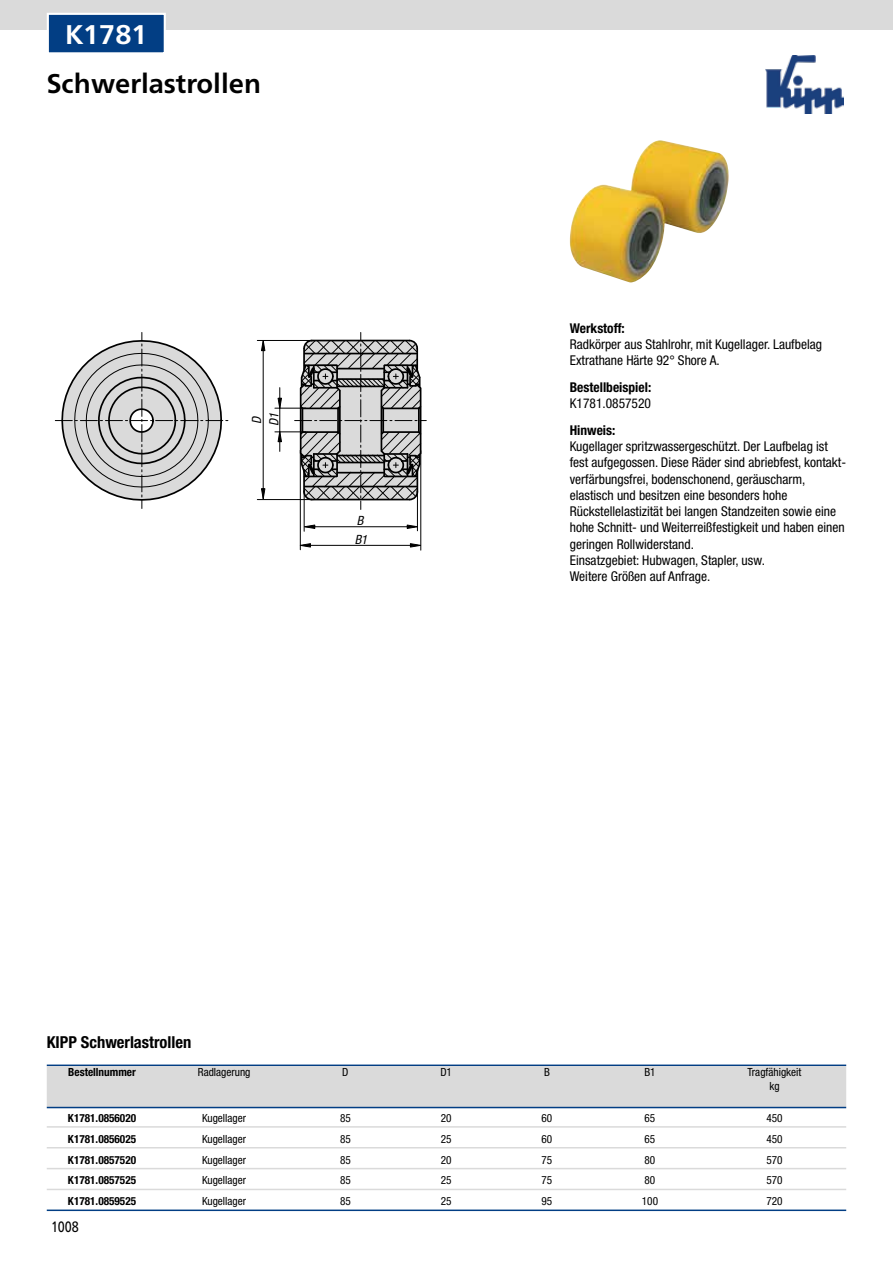
<style>
.page{position:relative;width:893px;height:1263px;background:#fff}
.page>*{position:absolute;margin:0;border:0;box-sizing:border-box;transform-origin:0 0}
.t1{font:700 27px "Frutiger Neue LTW1 G";color:#000}
.t2{font:700 27px "Frutiger Neue LTW1 G";color:#fff}
.t3{font:700 condensed 16.5px "Helvetica Neue LTW1 G";color:#000}
.t4{font:15px "Frutiger Neue LTW1 G";color:#000;scale:.81 1}
.t5{font:condensed 13.5px/16.2px "Helvetica Neue LTW1 G";color:#000}
.t6{font:700 condensed 13.5px "Helvetica Neue LTW1 G";color:#000}
.t7{font:italic condensed 12.75px/18.9px "Helvetica Neue LTW1 G";color:#000}
.t8{font:condensed 11.25px/14px "Helvetica Neue LTW1 G";color:#000;text-align:center}
.t9{font:700 condensed 11.25px "Helvetica Neue LTW1 G";color:#000}
</style>
<div class="page">
<div style="left:0;top:0;width:893px;height:30px;background:#dadada"></div>
<img style="left:765px;top:55px;width:79px;height:58px">
<img style="left:569px;top:140px;width:160px;height:143px">
<hr style="left:257px;top:340px;width:57px;height:1px;background:#000">
<hr style="left:257px;top:499px;width:57px;height:1px;background:#000">
<hr style="left:275px;top:408px;width:31px;height:1px;background:#000">
<hr style="left:275px;top:431px;width:31px;height:1px;background:#000">
<hr style="left:304px;top:490px;width:1px;height:41px;background:#000">
<hr style="left:300px;top:450px;width:1px;height:100px;background:#000">
<hr style="left:420px;top:451px;width:1px;height:99px;background:#000">
<hr style="left:417px;top:490px;width:1px;height:41px;background:#000">
<svg style="left:55px;top:332px;width:173px;height:176px"></svg>
<svg style="left:295px;top:332px;width:131px;height:177px"></svg>
<svg style="left:410px;top:543px;width:12px;height:5px"></svg>
<svg style="left:299px;top:543px;width:12px;height:5px"></svg>
<svg style="left:406px;top:524px;width:16px;height:5px"></svg>
<svg style="left:299px;top:524px;width:17px;height:5px"></svg>
<svg style="left:277px;top:426px;width:5px;height:16px"></svg>
<svg style="left:277px;top:397px;width:5px;height:17px"></svg>
<svg style="left:261px;top:341px;width:5px;height:10px"></svg>
<svg style="left:260px;top:488px;width:6px;height:13px"></svg>
<hr style="left:263px;top:342px;width:1px;height:156px;background:#000">
<hr style="left:279px;top:388px;width:1px;height:63px;background:#000">
<hr style="left:306px;top:526px;width:109px;height:1px;background:#000">
<hr style="left:303px;top:545px;width:115px;height:1px;background:#000">
<div style="left:48px;top:14px;width:117px;height:39px;background:#023e84"></div>
<div style="left:47px;top:13px;width:119px;height:41px;border:2px solid #fff"></div>
<hr style="left:47px;top:1064px;width:799px;height:2px;background:#023e84">
<div style="left:47px;top:1066px;width:799px;height:41px;background:#dadada"></div>
<hr style="left:47px;top:1107px;width:799px;height:1px;background:#023e84">
<hr style="left:47px;top:1126px;width:799px;height:2px;background:#dadada">
<hr style="left:47px;top:1147px;width:799px;height:1px;background:#dadada">
<hr style="left:47px;top:1168px;width:799px;height:1px;background:#dadada">
<hr style="left:47px;top:1189px;width:799px;height:1px;background:#dadada">
<hr style="left:47px;top:1209px;width:799px;height:2px;background:#023e84">
<h1 class="t2" style="left:65px;top:18px;width:84px">K1781</h1>
<h1 class="t1" style="left:47px;top:67px;width:216px">Schwerlastrollen</h1>
<p class="t7" style="left:248px;top:426px;width:15px;line-height:17.1px;rotate:-90deg">D<br>D1</p>
<p class="t7" style="left:355px;top:511px;width:14px">B<br>B1</p>
<p class="t6" style="left:570px;top:320px;width:57px">Werkstoff:</p>
<p class="t5" style="left:570px;top:336px;width:254px">Radkörper aus Stahlrohr, mit Kugellager. Laufbelag<br>Extrathane Härte 92° Shore A.</p>
<p class="t6" style="left:570px;top:379px;width:83px">Bestellbeispiel:</p>
<p class="t5" style="left:570px;top:395px;width:83px">K1781.0857520</p>
<p class="t6" style="left:570px;top:422px;width:47px">Hinweis:</p>
<p class="t5" style="left:570px;top:438px;width:278px">Kugellager spritzwassergeschützt. Der Laufbelag ist fest aufgegossen. Diese Räder sind abriebfest, kontakt&shy;verfärbungsfrei, bodenschonend, geräuscharm, elastisch und besitzen eine besonders hohe Rückstellelastizität bei langen Standzeiten sowie eine hohe Schnitt- und Weiterreißfestigkeit und haben einen geringen Rollwiderstand.<br>Einsatzgebiet: Hubwagen, Stapler, usw.<br>Weitere Größen auf Anfrage.</p>
<p class="t3" style="left:47px;top:1033px;width:146px">KIPP Schwerlastrollen</p>
<p class="t9" style="left:68px;top:1066px;width:69px">Bestellnummer</p>
<p class="t8" style="left:198px;top:1065px;width:54px">Radlagerung</p>
<p class="t8" style="left:342px;top:1065px;width:8px">D</p>
<p class="t8" style="left:440px;top:1065px;width:13px">D1</p>
<p class="t8" style="left:544px;top:1065px;width:7px">B</p>
<p class="t8" style="left:644px;top:1065px;width:13px">B1</p>
<p class="t8" style="left:748px;top:1065px;width:55px">Tragfähigkeit kg</p>
<p class="t9" style="left:68px;top:1111px;width:70px">K1781.0856020</p>
<p class="t8" style="left:202px;top:1111px;width:46px">Kugellager</p>
<p class="t8" style="left:340px;top:1111px;width:12px">85</p>
<p class="t8" style="left:441px;top:1111px;width:12px">20</p>
<p class="t8" style="left:541px;top:1111px;width:12px">60</p>
<p class="t8" style="left:645px;top:1111px;width:12px">65</p>
<p class="t8" style="left:766px;top:1111px;width:18px">450</p>
<p class="t9" style="left:68px;top:1132px;width:70px">K1781.0856025</p>
<p class="t8" style="left:202px;top:1132px;width:46px">Kugellager</p>
<p class="t8" style="left:340px;top:1132px;width:12px">85</p>
<p class="t8" style="left:441px;top:1132px;width:12px">25</p>
<p class="t8" style="left:541px;top:1132px;width:12px">60</p>
<p class="t8" style="left:645px;top:1132px;width:12px">65</p>
<p class="t8" style="left:766px;top:1132px;width:18px">450</p>
<p class="t9" style="left:68px;top:1153px;width:70px">K1781.0857520</p>
<p class="t8" style="left:202px;top:1153px;width:46px">Kugellager</p>
<p class="t8" style="left:340px;top:1153px;width:12px">85</p>
<p class="t8" style="left:441px;top:1153px;width:12px">20</p>
<p class="t8" style="left:541px;top:1153px;width:12px">75</p>
<p class="t8" style="left:645px;top:1153px;width:12px">80</p>
<p class="t8" style="left:766px;top:1153px;width:18px">570</p>
<p class="t9" style="left:68px;top:1174px;width:70px">K1781.0857525</p>
<p class="t8" style="left:202px;top:1173px;width:46px">Kugellager</p>
<p class="t8" style="left:340px;top:1173px;width:12px">85</p>
<p class="t8" style="left:441px;top:1173px;width:12px">25</p>
<p class="t8" style="left:541px;top:1173px;width:12px">75</p>
<p class="t8" style="left:645px;top:1173px;width:12px">80</p>
<p class="t8" style="left:766px;top:1173px;width:18px">570</p>
<p class="t9" style="left:68px;top:1194px;width:70px">K1781.0859525</p>
<p class="t8" style="left:202px;top:1194px;width:46px">Kugellager</p>
<p class="t8" style="left:340px;top:1194px;width:12px">85</p>
<p class="t8" style="left:441px;top:1194px;width:12px">25</p>
<p class="t8" style="left:541px;top:1194px;width:12px">95</p>
<p class="t8" style="left:642px;top:1194px;width:18px">100</p>
<p class="t8" style="left:766px;top:1194px;width:18px">720</p>
<p class="t4" style="left:51px;top:1215px;width:36px">1008</p>
</div>
